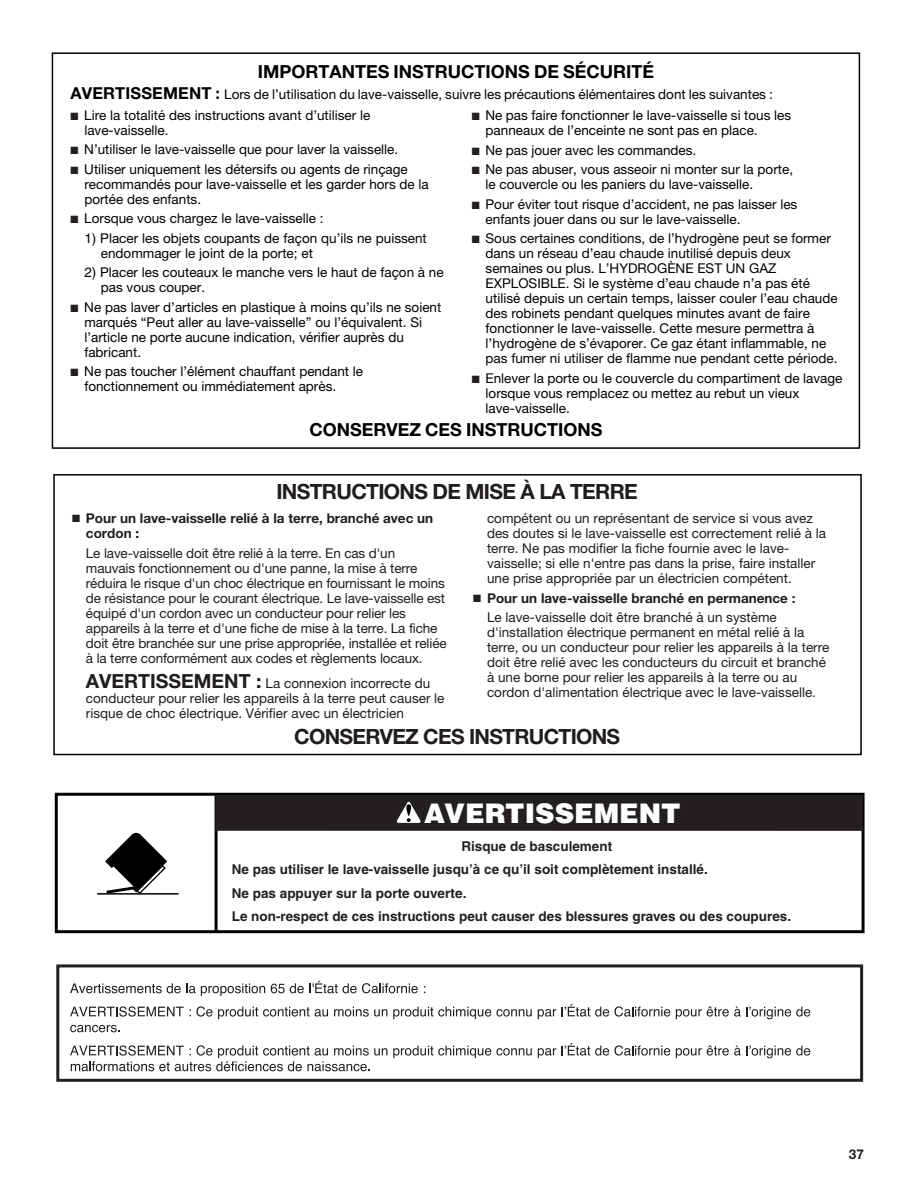
<style>
.page{position:relative;width:918px;height:1188px;background:#fff}
.page>*{position:absolute;margin:0;border:0;box-sizing:border-box;transform-origin:0 0}
.t1{font:900 27px "Helvetica";color:#fff}
.t2{font:700 21px "Helvetica Neue";letter-spacing:-.035em;color:#211c1d}
.t3{font:700 18px "Helvetica Neue";color:#000}
.t4{font:13.5px/15px "Helvetica Neue";color:#000}
.t5{font:13.5px/15px "Helvetica Neue";color:#211c1d}
.t6{font:700 13.5px/23.2px "Helvetica";color:#231f20}
.t7{font:700 13.5px/15px "Helvetica Neue";color:#211c1d}
.Page_Number_Right{font:700 13.5px "Helvetica Neue";color:#231f20}
.s1{font-weight:700;font-size:16.5px}
.s2{font-weight:700;font-size:16.5px;color:#231f20}
.s3{color:#231f20}
.s4{font-family:"Helvetica"}
.s5{color:#000}
.s6{font-weight:700;font-size:19.5px}
.s7{font-weight:700}
</style>
<div class="page">
<div style="left:52px;top:52px;width:808px;height:397px;border:2px solid #000"></div>
<div style="left:53px;top:474px;width:809px;height:281px;border:2px solid #000"></div>
<hr style="left:97px;top:893px;width:82px;height:2px;background:#000">
<svg style="left:105px;top:832px;width:62px;height:63px"></svg>
<div style="left:55px;top:793px;width:810px;height:140px;border:3px solid #000"></div>
<hr style="left:215px;top:794px;width:3px;height:138px;background:#000">
<div style="left:215px;top:795px;width:648px;height:36px;background:#231f20"></div>
<svg style="left:396px;top:802px;width:25px;height:21px"></svg>
<div style="left:56px;top:964px;width:807px;height:118px;border:3px solid #231f20"></div>
<svg style="left:70px;top:983px;width:195px;height:13px"></svg>
<svg style="left:271px;top:981px;width:147px;height:12px"></svg>
<svg style="left:70px;top:1006px;width:114px;height:11px"></svg>
<svg style="left:190px;top:1006px;width:138px;height:13px"></svg>
<svg style="left:334px;top:1007px;width:53px;height:10px"></svg>
<svg style="left:393px;top:1007px;width:139px;height:12px"></svg>
<svg style="left:538px;top:1009px;width:18px;height:10px"></svg>
<svg style="left:562px;top:1004px;width:108px;height:13px"></svg>
<svg style="left:676px;top:1006px;width:134px;height:13px"></svg>
<svg style="left:70px;top:1025px;width:50px;height:7px"></svg>
<svg style="left:393px;top:1046px;width:139px;height:12px"></svg>
<svg style="left:538px;top:1048px;width:18px;height:10px"></svg>
<svg style="left:562px;top:1043px;width:108px;height:13px"></svg>
<svg style="left:676px;top:1045px;width:134px;height:13px"></svg>
<svg style="left:70px;top:1045px;width:317px;height:26px"></svg>
<p class="t3" style="left:258px;top:61px;width:398px">IMPORTANTES INSTRUCTIONS DE SÉCURITÉ</p>
<p class="t4" style="left:70px;top:87px;width:704px"><span class="s1">AVERTISSEMENT</span> <span class="s2">:</span> Lors de l’utilisation du lave-vaisselle, suivre les précautions élémentaires dont les suivantes :</p>
<p class="t4" style="left:84px;top:107px;width:287px;text-indent:-14px"><span class="s3">■</span> Lire la totalité des instructions avant d’utiliser le lave-vaisselle.</p>
<p class="t4" style="left:70px;top:142px;width:329px"><span class="s3">■</span> N’utiliser le lave-vaisselle que pour laver la vaisselle.</p>
<p class="t4" style="left:84px;top:161px;width:346px;text-indent:-14px"><span class="s3">■</span> Utiliser uniquement les détersifs ou agents de rinçage recommandés pour lave-vaisselle et les garder hors de la portée des enfants.</p>
<p class="t4" style="left:70px;top:211px;width:255px"><span class="s3">■</span> Lorsque vous chargez le lave-vaisselle :</p>
<p class="t4" style="left:101px;top:230px;width:327px;text-indent:-17px"><span class="s4">1)</span> Placer les objets coupants de façon qu’ils ne puissent endommager le joint de la porte; et</p>
<p class="t4" style="left:101px;top:265px;width:344px;text-indent:-16px"><span class="s4">2)</span> Placer les couteaux le manche vers le haut de façon à ne pas vous couper.</p>
<p class="t4" style="left:84px;top:299px;width:359px;text-indent:-14px"><span class="s3">■</span> Ne pas laver d’articles en plastique à moins qu’ils ne soient marqués “Peut aller au lave-vaisselle” ou l’équivalent. Si l’article ne porte aucune indication, vérifier auprès du fabricant.</p>
<p class="t4" style="left:84px;top:364px;width:280px;text-indent:-14px"><span class="s3">■</span> Ne pas toucher l’élément chauffant pendant le fonctionnement ou immédiatement après.</p>
<p class="t4" style="left:486px;top:108px;width:307px;text-indent:-14px"><span class="s3">■</span> Ne pas faire fonctionner le lave-vaisselle si tous les panneaux de l’enceinte ne sont pas en place.</p>
<p class="t4" style="left:472px;top:142px;width:226px"><span class="s3">■</span> Ne pas jouer avec les commandes.</p>
<p class="t4" style="left:486px;top:162px;width:309px;text-indent:-14px"><span class="s3">■</span> Ne pas abuser, vous asseoir ni monter sur la porte, le couvercle ou les paniers du lave-vaisselle.</p>
<p class="t4" style="left:486px;top:196px;width:313px;text-indent:-14px"><span class="s3">■</span> Pour éviter tout risque d’accident, ne pas laisser les enfants jouer dans ou sur le lave-vaisselle.</p>
<p class="t4" style="left:486px;top:231px;width:354px;text-indent:-14px"><span class="s3">■</span> Sous certaines conditions, de l’hydrogène peut se former dans un réseau d’eau chaude inutilisé depuis deux semaines ou plus. L’HYDROGÈNE EST UN GAZ EXPLOSIBLE. Si le système d’eau chaude n’a pas été utilisé depuis un certain temps, laisser couler l’eau chaude des robinets pendant quelques minutes avant de faire fonctionner le lave-vaisselle. Cette mesure permettra à l’hydrogène de s’évaporer. Ce gaz étant inflammable, ne pas fumer ni utiliser de flamme nue pendant cette période.</p>
<p class="t4" style="left:486px;top:370px;width:358px;text-indent:-14px"><span class="s3">■</span> Enlever la porte ou le couvercle du compartiment de lavage lorsque vous remplacez ou mettez au rebut un vieux lave-vaisselle.</p>
<p class="t3" style="left:309px;top:419px;width:295px">CONSERVEZ CES INSTRUCTIONS</p>
<p class="t2" style="left:276px;top:479px;width:363px">INSTRUCTIONS DE MISE À LA TERRE</p>
<p class="t7" style="left:86px;top:510px;width:349px;text-indent:-14px"><span class="s3">■</span> Pour un lave-vaisselle relié à la terre, branché avec un cordon <span class="s5">:</span></p>
<p class="t5" style="left:86px;top:545px;width:362px">Le lave-vaisselle doit être relié à la terre. En cas d'un mauvais fonctionnement ou d'une panne, la mise à terre réduira le risque d'un choc électrique en fournissant le moins de résistance pour le courant électrique. Le lave-vaisselle est équipé d'un cordon avec un conducteur pour relier les appareils à la terre et d'une fiche de mise à la terre. La fiche doit être branchée sur une prise appropriée, installée et reliée à la terre conformément aux codes et règlements locaux.</p>
<p class="t5" style="left:86px;top:676px;width:360px"><span class="s6">AVERTISSEMENT :</span> La connexion incorrecte du conducteur pour relier les appareils à la terre peut causer le risque de choc électrique. Vérifier avec un électricien</p>
<p class="t5" style="left:487px;top:511px;width:341px">compétent ou un représentant de service si vous avez des doutes si le lave-vaisselle est correctement relié à la terre. Ne pas modifier la fiche fournie avec le lave&shy;vaisselle; si elle n'entre pas dans la prise, faire installer une prise appropriée par un électricien compétent.</p>
<p class="t5" style="left:473px;top:588px;width:324px;line-height:19.5px;text-align:center"><span class="s3">■</span> <span class="s7">Pour un lave-vaisselle branché en permanence :<br></span>Le lave-vaisselle doit être branché à un système</p>
<p class="t5" style="left:487px;top:625px;width:344px">d'installation électrique permanent en métal relié à la terre, ou un conducteur pour relier les appareils à la terre doit être relié avec les conducteurs du circuit et branché à une borne pour relier les appareils à la terre ou au cordon d'alimentation électrique avec le lave-vaisselle.</p>
<p class="t2" style="left:294px;top:723px;width:327px">CONSERVEZ CES INSTRUCTIONS</p>
<p class="t1" style="left:424px;top:795px;width:258px">AVERTISSEMENT</p>
<p class="t6" style="left:232px;top:835px;width:561px;text-indent:230px">Risque de basculement<br>Ne pas utiliser le lave-vaisselle jusqu’à ce qu’il soit complètement installé.<br>Ne pas appuyer sur la porte ouverte.<br>Le non-respect de ces instructions peut causer des blessures graves ou des coupures.</p>
<p class="Page_Number_Right" style="left:849px;top:1146px;width:17px">37</p>
</div>
